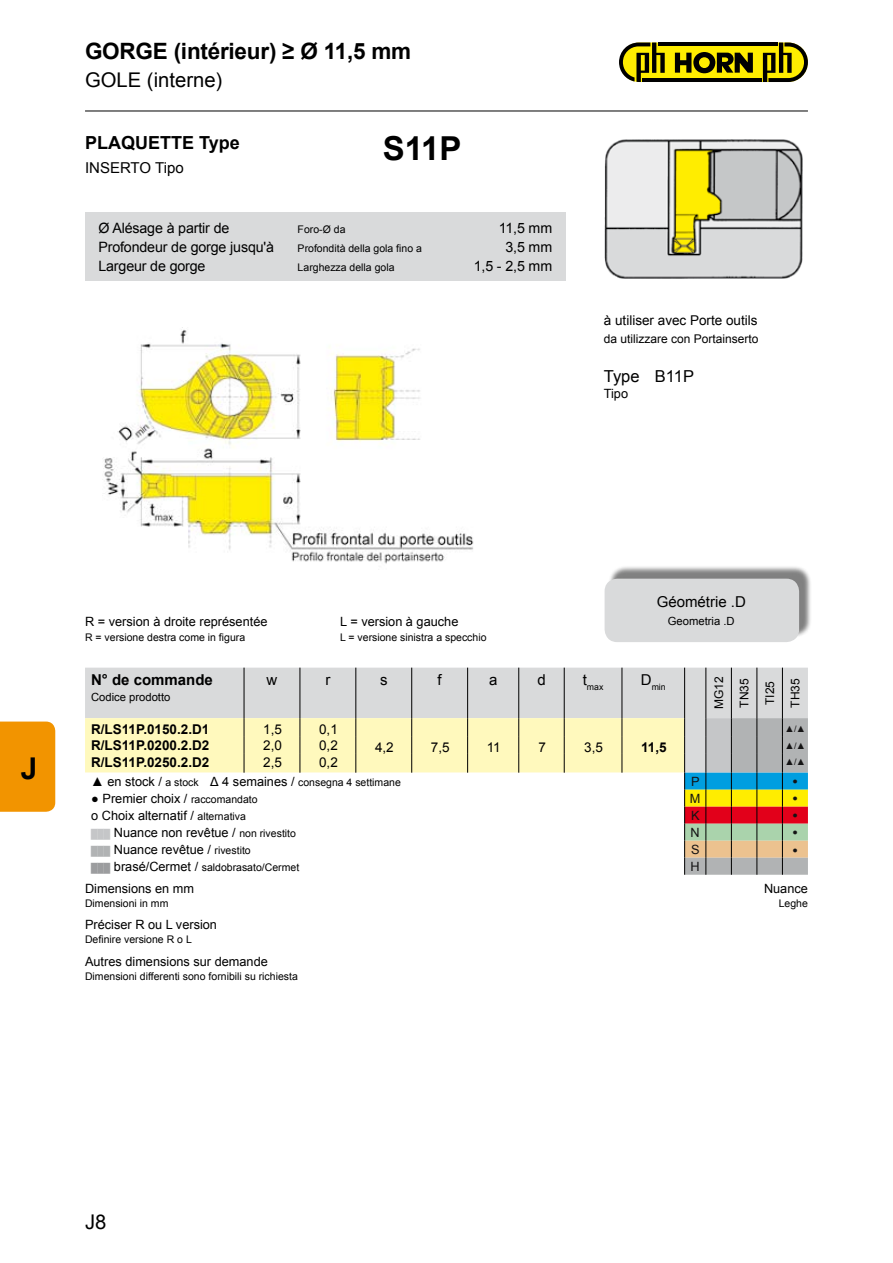
<style>
.page{position:relative;width:893px;height:1263px;background:#fff}
.page>*{position:absolute;margin:0;border:0;box-sizing:border-box;transform-origin:0 0}
.t1{font:700 33px "Arial";color:#000}
.t2{font:700 30px "Arial";color:#000}
.t3{font:700 22.5px "Arial";letter-spacing:-.01em;color:#000}
.t4{font:20.25px "Arial";color:#000}
.t5{font:700 18px "Arial";color:#000}
.t6{font:16.5px "Arial";color:#000}
.t7{font:15px "Arial";color:#000}
.t8{font:700 15px "Arial";color:#000}
.t9{font:14.25px/19.2px "Arial";letter-spacing:-.01em;color:#000}
.t10{font:700 13.5px "Arial";color:#000}
.t11{font:13.5px "Arial";color:#000}
.t12{font:12.75px "Arial";color:#000}
.t13{font:12.75px "Arial";color:#141314}
.t14{font:12px/25.5px "Arial";color:#000}
.t15{font:11.25px "Arial";color:#000}
.t16{font:10.5px/19.2px "Arial";color:#000}
.t17{font:9px "Arial";color:#141314}
.t18{font:8.7px "Arial";color:#000}
.s1{font-size:12.75px}
.s2{font-size:10.5px}
.s3{font-size:9px;color:#c5c6c8}
.s4{font-size:9px;color:#b1b3b4}
.s5{font-size:9px;color:#9c9d9f}
</style>
<div class="page">
<div style="left:85px;top:668px;width:723px;height:50px;background:#d9dadb"></div>
<hr style="left:244px;top:668px;width:1px;height:50px;background:#000">
<hr style="left:300px;top:668px;width:1px;height:50px;background:#000">
<hr style="left:356px;top:668px;width:1px;height:50px;background:#000">
<hr style="left:411px;top:668px;width:1px;height:50px;background:#000">
<hr style="left:467px;top:668px;width:1px;height:50px;background:#000">
<hr style="left:518px;top:668px;width:1px;height:50px;background:#000">
<hr style="left:564px;top:668px;width:1px;height:50px;background:#000">
<hr style="left:622px;top:668px;width:1px;height:50px;background:#000">
<hr style="left:684px;top:668px;width:1px;height:50px;background:#000">
<hr style="left:706px;top:668px;width:1px;height:50px;background:#000">
<hr style="left:731px;top:668px;width:1px;height:50px;background:#000">
<hr style="left:757px;top:668px;width:1px;height:50px;background:#000">
<hr style="left:782px;top:668px;width:1px;height:50px;background:#000">
<svg style="left:85px;top:718px;width:723px;height:157px"></svg>
<img style="left:104px;top:327px;width:370px;height:237px">
<img style="left:604px;top:139px;width:199px;height:140px">
<div style="left:608px;top:565px;width:204px;height:73px;background:#000;opacity:.5"></div>
<div style="left:605px;top:579px;width:194px;height:63px;background:#d9dadb;border-radius:13px"></div>
<div style="left:85px;top:213px;width:481px;height:68px;background:#d9dadb"></div>
<hr style="left:85px;top:111px;width:723px;height:1px;background:#000">
<div style="left:620px;top:43px;width:188px;height:39px;background:#ffed00;border-radius:20px"></div>
<svg style="left:675px;top:52px;width:78px;height:21px"></svg>
<hr style="left:658px;top:43px;width:120px;height:3px;background:#000">
<hr style="left:642px;top:78px;width:120px;height:4px;background:#000">
<svg style="left:619px;top:43px;width:46px;height:39px"></svg>
<svg style="left:763px;top:43px;width:45px;height:39px"></svg>
<div style="left:0;top:721px;width:55px;height:91px;background:#f29400"></div>
<h3 class="t3" style="left:85px;top:36px;width:328px">GORGE (intérieur) ≥ Ø 11,5 mm</h3>
<h3 class="t4" style="left:85px;top:67px;width:139px">GOLE (interne)</h3>
<h3 class="t5" style="left:85px;top:131px;width:156px">PLAQUETTE Type</h3>
<h3 class="t7" style="left:85px;top:157px;width:100px">INSERTO Tipo</h3>
<h1 class="t1" style="left:383px;top:126px;width:80px">S11P</h1>
<h3 class="t9" style="left:98px;top:218px;width:177px">Ø Alésage à partir de<br>Profondeur de gorge jusqu'à<br>Largeur de gorge</h3>
<p class="t16" style="left:298px;top:219px;width:126px">Foro-Ø da<br>Profondità della gola fino a<br>Larghezza della gola</p>
<h3 class="t9" style="left:474px;top:218px;width:80px;text-align:right">11,5 mm<br>3,5 mm<br>1,5 - 2,5 mm</h3>
<p class="t11" style="left:604px;top:311px;width:155px">à utiliser avec Porte outils</p>
<p class="t14" style="left:604px;top:326px;width:156px">da utilizzare con Portainserto</p>
<h3 class="t6" style="left:604px;top:365px;width:37px">Type</h3>
<p class="t12" style="left:604px;top:386px;width:26px">Tipo</p>
<h3 class="t6" style="left:655px;top:365px;width:41px">B11P</h3>
<h2 class="t2" style="left:21px;top:749px;width:18px">J</h2>
<p class="t12" style="left:85px;top:613px;width:184px">R = version à droite représentée</p>
<p class="t16" style="left:85px;top:628px;width:162px">R = versione destra come in figura</p>
<p class="t12" style="left:340px;top:613px;width:120px">L = version à gauche</p>
<p class="t16" style="left:340px;top:628px;width:148px">L = versione sinistra a specchio</p>
<h3 class="t7" style="left:657px;top:592px;width:91px">Géométrie .D</h3>
<p class="t15" style="left:668px;top:613px;width:68px">Geometria .D</p>
<h3 class="t8" style="left:91px;top:669px;width:123px">N° de commande</h3>
<p class="t15" style="left:91px;top:690px;width:81px">Codice prodotto</p>
<h3 class="t7" style="left:267px;top:669px;width:12px">w</h3>
<h3 class="t7" style="left:325px;top:669px;width:6px">r</h3>
<h3 class="t7" style="left:380px;top:669px;width:9px">s</h3>
<h3 class="t7" style="left:438px;top:669px;width:6px">f</h3>
<h3 class="t7" style="left:489px;top:669px;width:10px">a</h3>
<h3 class="t7" style="left:537px;top:669px;width:10px">d</h3>
<p class="t18" style="left:583px;top:681px;width:22px"><sup>t</sup>max</p>
<p class="t18" style="left:641px;top:681px;width:26px"><sup>D</sup>min</p>
<p class="t14" style="left:706px;top:709px;width:34px;rotate:-90deg">MG12<br>TN35<br>TI25<br>TH35</p>
<p class="t10" style="left:91px;top:720px;width:120px">R/LS11P.0150.2.D1</p>
<p class="t11" style="left:263px;top:720px;width:20px">1,5</p>
<p class="t11" style="left:319px;top:720px;width:20px">0,1</p>
<p class="t17" style="left:785px;top:723px;width:22px">▲/▲</p>
<p class="t10" style="left:91px;top:736px;width:120px">R/LS11P.0200.2.D2</p>
<p class="t11" style="left:263px;top:737px;width:20px">2,0</p>
<p class="t11" style="left:319px;top:737px;width:20px">0,2</p>
<p class="t17" style="left:785px;top:740px;width:22px">▲/▲</p>
<p class="t10" style="left:91px;top:753px;width:120px">R/LS11P.0250.2.D2</p>
<p class="t11" style="left:263px;top:753px;width:20px">2,5</p>
<p class="t11" style="left:319px;top:753px;width:20px">0,2</p>
<p class="t17" style="left:785px;top:756px;width:22px">▲/▲</p>
<p class="t16" style="left:91px;top:773px;width:311px"><span class="s1">▲ en stock /</span> a stock <span class="s1">Δ 4 semaines /</span> consegna 4 settimane</p>
<p class="t13" style="left:691px;top:773px;width:10px">P</p>
<p class="t17" style="left:792px;top:775px;width:7px">●</p>
<p class="t12" style="left:91px;top:790px;width:168px">● Premier choix / <span class="s2">raccomandato</span></p>
<p class="t13" style="left:690px;top:790px;width:12px">M</p>
<p class="t17" style="left:792px;top:792px;width:7px">●</p>
<p class="t12" style="left:91px;top:807px;width:156px">ο Choix alternatif / <span class="s2">alternativa</span></p>
<p class="t13" style="left:691px;top:807px;width:10px">K</p>
<p class="t17" style="left:792px;top:809px;width:7px">●</p>
<p class="t12" style="left:91px;top:824px;width:206px"><span class="s3">███</span> Nuance non revêtue / <span class="s2">non rivestito</span></p>
<p class="t13" style="left:691px;top:824px;width:11px">N</p>
<p class="t17" style="left:792px;top:826px;width:7px">●</p>
<p class="t12" style="left:91px;top:841px;width:161px"><span class="s4">███</span> Nuance revêtue / <span class="s2">rivestito</span></p>
<p class="t13" style="left:691px;top:841px;width:10px">S</p>
<p class="t17" style="left:792px;top:843px;width:7px">●</p>
<p class="t16" style="left:91px;top:858px;width:210px"><span class="s5">███</span> <span class="s1">brasé/Cermet /</span> saldobrasato/Cermet</p>
<p class="t13" style="left:691px;top:858px;width:11px">H</p>
<p class="t11" style="left:375px;top:738px;width:20px">4,2</p>
<p class="t11" style="left:431px;top:738px;width:20px">7,5</p>
<p class="t11" style="left:487px;top:738px;width:16px">11</p>
<p class="t11" style="left:538px;top:738px;width:9px">7</p>
<p class="t11" style="left:584px;top:738px;width:20px">3,5</p>
<p class="t10" style="left:641px;top:738px;width:27px">11,5</p>
<p class="t12" style="left:85px;top:880px;width:111px">Dimensions en mm</p>
<p class="t16" style="left:85px;top:894px;width:85px">Dimensioni in mm</p>
<p class="t12" style="left:85px;top:916px;width:134px">Préciser R ou L version</p>
<p class="t16" style="left:85px;top:930px;width:108px">Definire versione R o L</p>
<p class="t12" style="left:85px;top:953px;width:184px">Autres dimensions sur demande</p>
<p class="t16" style="left:85px;top:967px;width:214px">Dimensioni differenti sono fornibili su richiesta</p>
<p class="t12" style="left:764px;top:880px;width:45px">Nuance</p>
<p class="t16" style="left:779px;top:894px;width:31px">Leghe</p>
<h3 class="t4" style="left:85px;top:1209px;width:23px">J8</h3>
</div>
